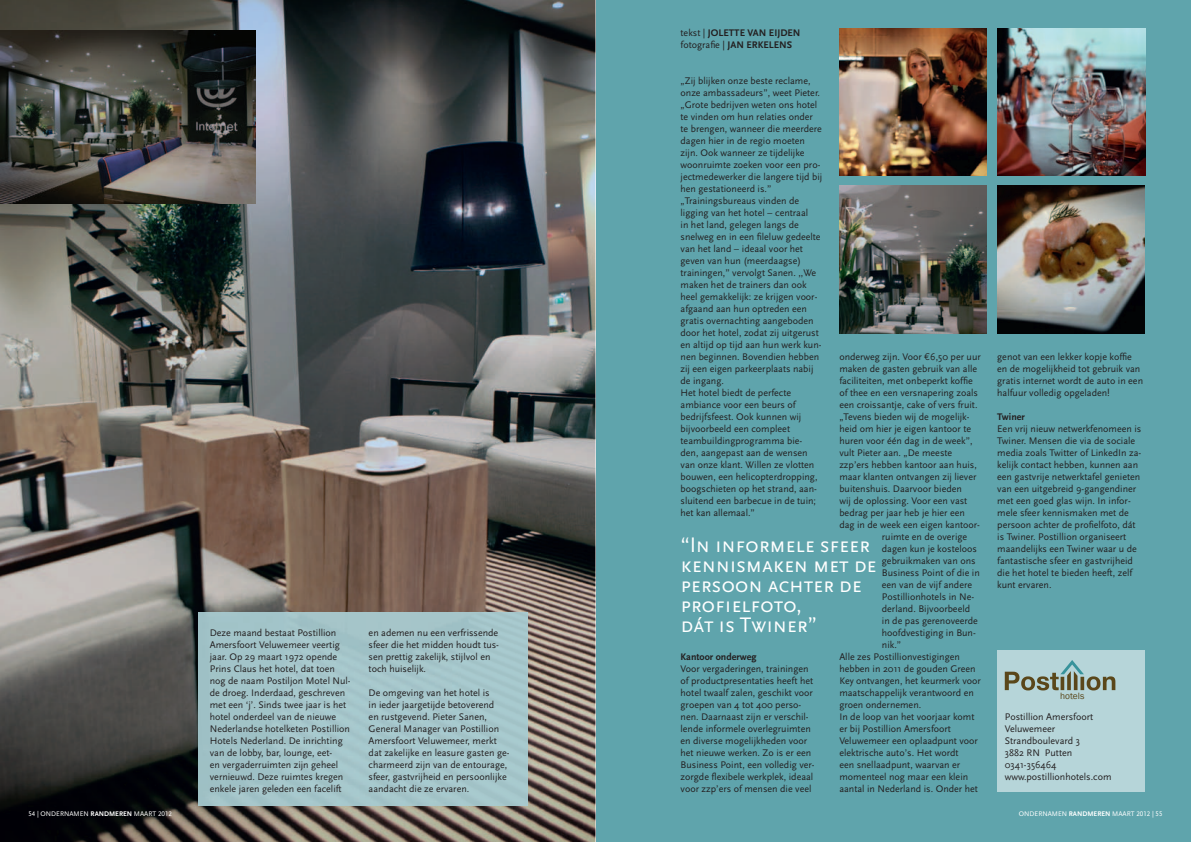
<style>
.page{position:relative;width:1191px;height:842px;background:#fff}
.page>*{position:absolute;margin:0;border:0;box-sizing:border-box;transform-origin:0 0}
.t1{font:22px/20px "Scala Sans Caps";letter-spacing:-.01em;color:#fff}
.t2{font:10px/12px "Scala Sans";color:#231f20}
.t3{font:700 10px/12px "Scala Sans";color:#231f20}
.t4{font:9.4px "Franklin Gothic";letter-spacing:.005em;color:#5a471a}
.t5{font:7px "Scala Sans Caps";color:#fff}
.s1{font-weight:400}
.s2{font-family:"Euro Mono"}
.s3{font-family:"Scala Sans";font-weight:700}
</style>
<div class="page">
<div style="left:595px;top:0;width:596px;height:842px;background:#5fa4ac"></div>
<img style="left:997px;top:28px;width:148px;height:148px">
<img style="left:839px;top:28px;width:147px;height:148px">
<img style="left:997px;top:186px;width:147px;height:147px">
<img style="left:839px;top:186px;width:147px;height:147px">
<div style="left:997px;top:650px;width:148px;height:142px;background:#b6d5d9"></div>
<img style="left:0;top:0;width:595px;height:842px">
<div style="left:198px;top:612px;width:329px;height:193px;background:#a4c4c9"></div>
<img style="left:0;top:30px;width:255px;height:173px">
<svg style="left:1004px;top:660px;width:111px;height:30px"></svg>
<p class="t3" style="left:680px;top:27px;width:121px"><span class="s1">tekst |</span> JOLETTE VAN EIJDEN <span class="s1">fotografie |</span> JAN ERKELENS</p>
<p class="t2" style="left:680px;top:75px;width:143px">,,Zij blijken onze beste reclame, onze ambassadeurs”, weet Pieter. ,,Grote bedrijven weten ons hotel te vinden om hun relaties onder te brengen, wanneer die meerdere dagen hier in de regio moeten zijn. Ook wanneer ze tijdelijke woonruimte zoeken voor een pro&shy;jectmedewerker die langere tijd bij hen gestationeerd is.” ,,Trainingsbureaus vinden de ligging van het hotel – centraal<br>in het land, gelegen langs de snelweg en in een fileluw gedeelte van het land – ideaal voor het geven van hun (meerdaagse) trainingen,” vervolgt Sanen. ,,We maken het de trainers dan ook heel gemakkelijk: ze krijgen voor&shy;afgaand aan hun optreden een gratis overnachting aangeboden door het hotel, zodat zij uitgerust en altijd op tijd aan hun werk kun&shy;nen beginnen. Bovendien hebben zij een eigen parkeerplaats nabij de ingang.<br>Het hotel biedt de perfecte ambiance voor een beurs of bedrijfsfeest. Ook kunnen wij bijvoorbeeld een compleet teambuildingprogramma bie&shy;den, aangepast aan de wensen van onze klant. Willen ze vlotten bouwen, een helicopterdropping, boogschieten op het strand, aan&shy;sluitend een barbecue in de tuin; het kan allemaal.”</p>
<p class="t2" style="left:997px;top:351px;width:147px">genot van een lekker kopje koffie en de mogelijkheid tot gebruik van gratis internet wordt de auto in een halfuur volledig opgeladen!</p>
<p class="t3" style="left:997px;top:411px;width:29px">Twiner</p>
<p class="t2" style="left:997px;top:423px;width:146px">Een vrij nieuw netwerkfenomeen is<br>Twiner. Mensen die via de sociale media zoals Twitter of LinkedIn za&shy;kelijk contact hebben, kunnen aan een gastvrije netwerktafel genieten van een uitgebreid 9-gangendiner met een goed glas wijn. In infor&shy;mele sfeer kennismaken met de persoon achter de profielfoto, dát is Twiner. Postillion organiseert maandelijks een Twiner waar u de fantastische sfeer en gastvrijheid die het hotel te bieden heeft, zelf kunt ervaren.</p>
<p class="t2" style="left:839px;top:351px;width:143px">onderweg zijn. Voor <span class="s2">€</span>6,50 per uur</p>
<p class="t2" style="left:839px;top:363px;width:139px">maken de gasten gebruik van alle</p>
<p class="t2" style="left:839px;top:375px;width:135px">faciliteiten, met onbeperkt koffie</p>
<p class="t2" style="left:839px;top:387px;width:140px">of thee en een versnapering zoals</p>
<p class="t2" style="left:839px;top:399px;width:140px">een croissantje, cake of vers fruit.</p>
<p class="t2" style="left:839px;top:411px;width:132px">,,Tevens bieden wij de mogelijk-</p>
<p class="t2" style="left:839px;top:423px;width:133px">heid om hier je eigen kantoor te</p>
<p class="t2" style="left:839px;top:435px;width:135px">huren voor één dag in de week”,</p>
<p class="t2" style="left:839px;top:447px;width:114px">vult Pieter aan. ,,De meeste</p>
<p class="t2" style="left:839px;top:459px;width:139px">zzp’ers hebben kantoor aan huis,</p>
<p class="t2" style="left:839px;top:471px;width:139px">maar klanten ontvangen zij liever</p>
<p class="t2" style="left:839px;top:483px;width:124px">buitenshuis. Daarvoor bieden</p>
<p class="t2" style="left:839px;top:495px;width:129px">wij de oplossing. Voor een vast</p>
<p class="t2" style="left:839px;top:507px;width:127px">bedrag per jaar heb je hier een</p>
<p class="t2" style="left:839px;top:519px;width:142px">dag in de week een eigen kantoor-</p>
<p class="t2" style="left:882px;top:531px;width:87px">ruimte en de overige</p>
<p class="t2" style="left:882px;top:543px;width:97px">dagen kun je kosteloos</p>
<p class="t2" style="left:882px;top:555px;width:95px">gebruikmaken van ons</p>
<p class="t2" style="left:882px;top:567px;width:99px">Business Point of die in</p>
<p class="t2" style="left:882px;top:579px;width:92px">een van de vijf andere</p>
<p class="t2" style="left:882px;top:591px;width:94px">Postillionhotels in Ne-</p>
<p class="t2" style="left:882px;top:603px;width:90px">derland. Bijvoorbeeld</p>
<p class="t2" style="left:882px;top:615px;width:98px">in de pas gerenoveerde</p>
<p class="t2" style="left:882px;top:627px;width:95px">hoofdvestiging in Bun-</p>
<p class="t2" style="left:882px;top:639px;width:21px">nik.”</p>
<p class="t2" style="left:839px;top:651px;width:122px">Alle zes Postillionvestigingen</p>
<p class="t2" style="left:839px;top:663px;width:138px">hebben in 2011 de gouden Green</p>
<p class="t2" style="left:839px;top:675px;width:143px">Key ontvangen, het keurmerk voor</p>
<p class="t2" style="left:839px;top:687px;width:136px">maatschappelijk verantwoord en</p>
<p class="t2" style="left:839px;top:699px;width:83px">groen ondernemen.</p>
<p class="t2" style="left:839px;top:711px;width:137px">In de loop van het voorjaar komt</p>
<p class="t2" style="left:839px;top:723px;width:113px">er bij Postillion Amersfoort</p>
<p class="t2" style="left:839px;top:735px;width:140px">Veluwemeer een oplaadpunt voor</p>
<p class="t2" style="left:839px;top:747px;width:121px">elektrische auto’s. Het wordt</p>
<p class="t2" style="left:839px;top:759px;width:122px">een snellaadpunt, waarvan er</p>
<p class="t2" style="left:839px;top:771px;width:130px">momenteel nog maar een klein</p>
<p class="t2" style="left:839px;top:783px;width:140px">aantal in Nederland is. Onder het</p>
<h1 class="t1" style="left:680px;top:535px;width:198px">“In informele sfeer kennismaken met de persoon achter de profielfoto,<br>dát is Twiner”</h1>
<p class="t2" style="left:210px;top:627px;width:142px">Deze maand bestaat Postillion<br>Amersfoort Veluwemeer veertig jaar. Op 29 maart 1972 opende<br>Prins Claus het hotel, dat toen nog de naam Postiljon Motel Nul&shy;de droeg. Inderdaad, geschreven met een ‘j’. Sinds twee jaar is het hotel onderdeel van de nieuwe<br>Nederlandse hotelketen Postillion<br>Hotels Nederland. De inrichting van de lobby, bar, lounge, eet-<br>en vergaderruimten zijn geheel vernieuwd. Deze ruimtes kregen enkele jaren geleden een facelift</p>
<p class="t2" style="left:369px;top:627px;width:132px">en ademen nu een verfrissende sfeer die het midden houdt tus&shy;sen prettig zakelijk, stijlvol en toch huiselijk.</p>
<p class="t3" style="left:680px;top:651px;width:77px">Kantoor onderweg</p>
<p class="t2" style="left:680px;top:663px;width:136px">Voor vergaderingen, trainingen of productpresentaties heeft het hotel twaalf zalen, geschikt voor groepen van 4 tot 400 perso&shy;nen. Daarnaast zijn er verschil&shy;lende informele overlegruimten en diverse mogelijkheden voor het nieuwe werken. Zo is er een<br>Business Point, een volledig ver&shy;zorgde flexibele werkplek, ideaal voor zzp’ers of mensen die veel</p>
<p class="t2" style="left:369px;top:687px;width:142px">De omgeving van het hotel is<br>in ieder jaargetijde betoverend<br>en rustgevend. Pieter Sanen,<br>General Manager van Postillion<br>Amersfoort Veluwemeer, merkt dat zakelijke en leasure gasten ge&shy;charmeerd zijn van de entourage, sfeer, gastvrijheid en persoonlijke aandacht die ze ervaren.</p>
<p class="t4" style="left:1060px;top:690px;width:26px">hotels</p>
<p class="t2" style="left:1004px;top:711px;width:108px">Postillion Amersfoort<br>Veluwemeer<br>Strandboulevard 3<br>3882 RN Putten<br>0341-356464 www.postillionhotels.com</p>
<p class="t5" style="left:28px;top:810px;width:145px">54 | ONDERNAMEN <span class="s3">RANDMEREN</span> MAART 2012</p>
<p class="t5" style="left:1019px;top:810px;width:145px">ONDERNAMEN <span class="s3">RANDMEREN</span> MAART 2012 | 55</p>
</div>
